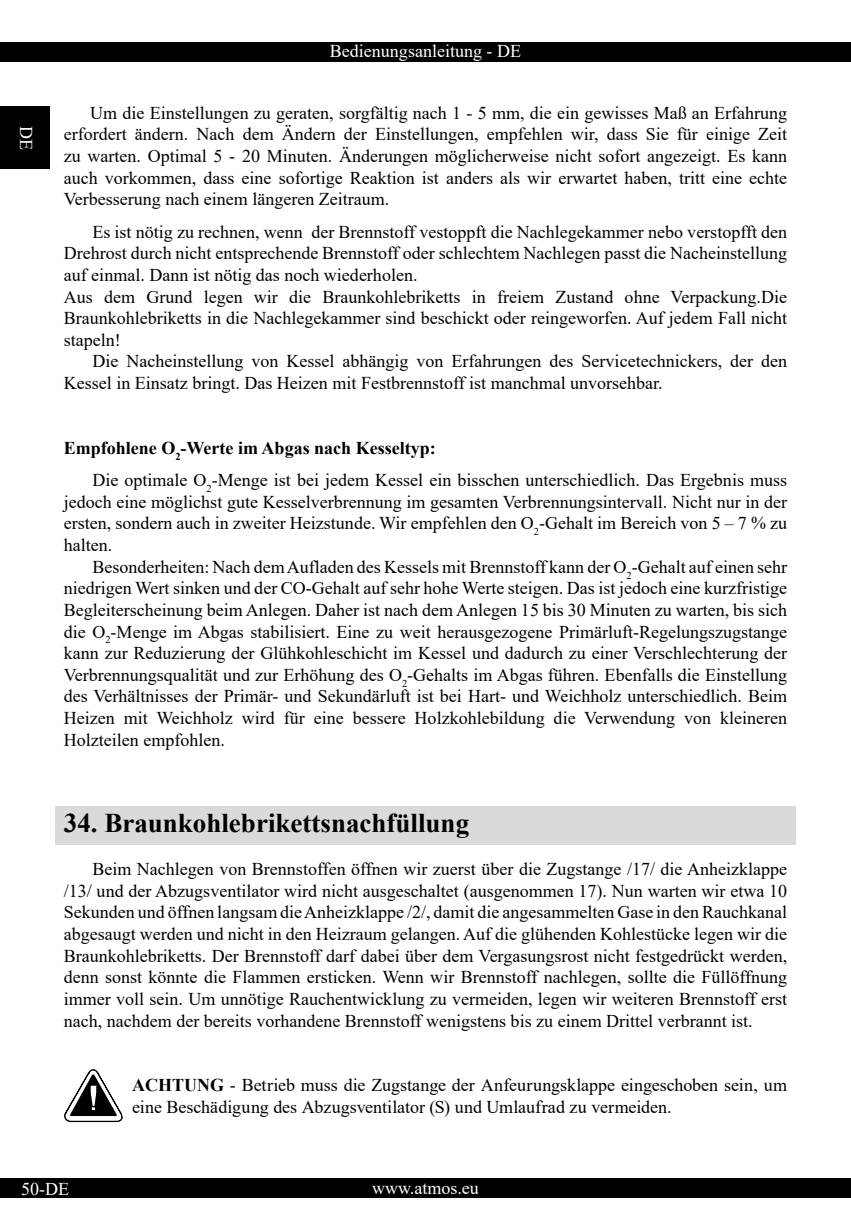
<style>
.page{position:relative;width:851px;height:1221px;background:#fff}
.page>*{position:absolute;margin:0;border:0;box-sizing:border-box;transform-origin:0 0}
.t1{font:700 27px "Times New Roman";color:#000}
.t2{font:18px/21.6px "Times New Roman";color:#000;text-align:justify}
.t3{font:18px "Times New Roman";color:#fff}
.s1{font-weight:700}
</style>
<div class="page">
<div style="left:0;top:43px;width:850px;height:19px;background:#000"></div>
<div style="left:0;top:106px;width:50px;height:63px;background:#000"></div>
<div style="left:0;top:1178px;width:850px;height:20px;background:#000"></div>
<div style="left:55px;top:806px;width:740px;height:38px;background:#dadada"></div>
<svg style="left:64px;top:1069px;width:59px;height:53px"></svg>
<p class="t3" style="left:39px;top:125px;width:25px;rotate:90deg">DE</p>
<p class="t3" style="left:330px;top:39px;width:192px">Bedienungsanleitung - DE</p>
<p class="t2" style="left:64px;top:101px;width:724px;text-indent:26px">Um die Einstellungen zu geraten, sorgfältig nach 1 - 5 mm, die ein gewisses Maß an Erfahrung erfordert ändern. Nach dem Ändern der Einstellungen, empfehlen wir, dass Sie für einige Zeit zu warten. Optimal 5 - 20 Minuten. Änderungen möglicherweise nicht sofort angezeigt. Es kann auch vorkommen, dass eine sofortige Reaktion ist anders als wir erwartet haben, tritt eine echte Verbesserung nach einem längeren Zeitraum.</p>
<p class="t2" style="left:64px;top:220px;width:724px;text-align:left;text-indent:29px">Es ist nötig zu rechnen, wenn der Brennstoff vestoppft die Nachlegekammer nebo verstopfft den Drehrost durch nicht entsprechende Brennstoff oder schlechtem Nachlegen passt die Nacheinstellung auf einmal. Dann ist nötig das noch wiederholen.<br>Aus dem Grund legen wir die Braunkohlebriketts in freiem Zustand ohne Verpackung.Die Braunkohlebriketts in die Nachlegekammer sind beschickt oder reingeworfen. Auf jedem Fall nicht stapeln!</p>
<p class="t2" style="left:64px;top:350px;width:724px;text-indent:29px">Die Nacheinstellung von Kessel abhängig von Erfahrungen des Servicetechnickers, der den<br>Kessel in Einsatz bringt. Das Heizen mit Festbrennstoff ist manchmal unvorsehbar.</p>
<p class="t2" style="left:92px;top:431px;width:696px;line-height:32.4px;text-indent:-29px"><span class="s1">Empfohlene O</span><sub>2</sub><span class="s1">-Werte im Abgas nach Kesseltyp:<br></span>Die optimale O<sub>2</sub>-Menge ist bei jedem Kessel ein bisschen unterschiedlich. Das Ergebnis muss</p>
<p class="t2" style="left:64px;top:490px;width:724px">jedoch eine möglichst gute Kesselverbrennung im gesamten Verbrennungsintervall. Nicht nur in der ersten, sondern auch in zweiter Heizstunde. Wir empfehlen den O<sub>2</sub>-Gehalt im Bereich von 5 – 7 % zu halten.</p>
<p class="t2" style="left:64px;top:555px;width:724px;text-indent:29px">Besonderheiten: Nach dem Aufladen des Kessels mit Brennstoff kann der O<sub>2</sub>-Gehalt auf einen sehr niedrigen Wert sinken und der CO-Gehalt auf sehr hohe Werte steigen. Das ist jedoch eine kurzfristige Begleiterscheinung beim Anlegen. Daher ist nach dem Anlegen 15 bis 30 Minuten zu warten, bis sich die O<sub>2</sub>-Menge im Abgas stabilisiert. Eine zu weit herausgezogene Primärluft-Regelungszugstange kann zur Reduzierung der Glühkohleschicht im Kessel und dadurch zu einer Verschlechterung der Verbrennungsqualität und zur Erhöhung des O<sub>2</sub>-Gehalts im Abgas führen. Ebenfalls die Einstellung des Verhältnisses der Primär- und Sekundärluft ist bei Hart- und Weichholz unterschiedlich. Beim Heizen mit Weichholz wird für eine bessere Holzkohlebildung die Verwendung von kleineren Holzteilen empfohlen.</p>
<h1 class="t1" style="left:64px;top:803px;width:407px">34. Braunkohlebrikettsnachfüllung</h1>
<p class="t2" style="left:64px;top:857px;width:724px;text-indent:29px">Beim Nachlegen von Brennstoffen öffnen wir zuerst über die Zugstange /17/ die Anheizklappe /13/ und der Abzugsventilator wird nicht ausgeschaltet (ausgenommen 17). Nun warten wir etwa 10<br>Sekunden und öffnen langsam die Anheizklappe /2/, damit die angesammelten Gase in den Rauchkanal abgesaugt werden und nicht in den Heizraum gelangen. Auf die glühenden Kohlestücke legen wir die Braunkohlebriketts. Der Brennstoff darf dabei über dem Vergasungsrost nicht festgedrückt werden, denn sonst könnte die Flammen ersticken. Wenn wir Brennstoff nachlegen, sollte die Füllöffnung immer voll sein. Um unnötige Rauchentwicklung zu vermeiden, legen wir weiteren Brennstoff erst nach, nachdem der bereits vorhandene Brennstoff wenigstens bis zu einem Drittel verbrannt ist.</p>
<p class="t2" style="left:132px;top:1073px;width:656px"><span class="s1">ACHTUNG</span> - Betrieb muss die Zugstange der Anfeurungsklappe eingeschoben sein, um eine Beschädigung des Abzugsventilator (S) und Umlaufrad zu vermeiden.</p>
<p class="t3" style="left:21px;top:1175px;width:49px">50-DE</p>
<p class="t3" style="left:372px;top:1174px;width:108px">www.atmos.eu</p>
</div>
